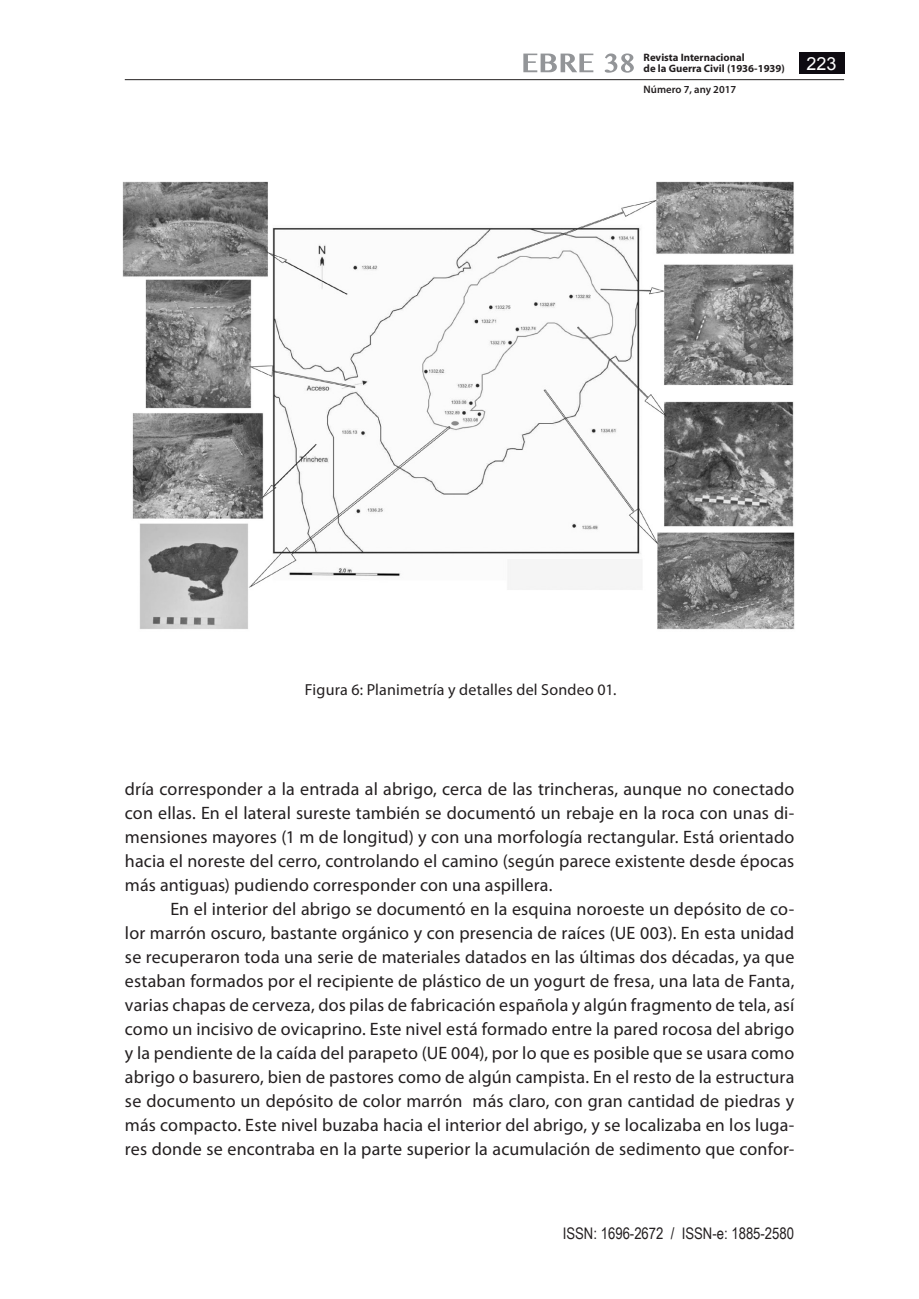
<style>
.page{position:relative;width:919px;height:1299px;background:#fff}
.page>*{position:absolute;margin:0;border:0;box-sizing:border-box;transform-origin:0 0}
.COS_DE_TEXT{font:18px/24px "Myriad Pro";letter-spacing:.01em;color:#231f20;text-align:justify}
.t1{font:18px "Arial";color:#fff}
.COS_DE_FIGURA_FOTOGR{font:16px "Myriad Pro";letter-spacing:.015em;color:#231f20}
.t2{font:16px "Arial Narrow";color:#231f20}
.t3{font:700 10.8px/10.8px "Myriad Pro";color:#231f20}
.t4{font:600 10.8px "Myriad Pro";color:#231f20}
</style>
<div class="page">
<div style="left:798px;top:52px;width:46px;height:22px;background:#0e0b11"></div>
<hr style="left:125px;top:79px;width:719px;height:1px;background:#231f20">
<svg style="left:523px;top:53px;width:110px;height:20px"></svg>
<img style="left:122px;top:181px;width:673px;height:449px">
<p class="t3" style="left:643px;top:52px;width:143px">Revista Internacional<br>de la Guerra Civil (1936-1939)</p>
<p class="t4" style="left:643px;top:83px;width:94px">Número 7, any 2017</p>
<p class="t1" style="left:806px;top:52px;width:32px">223</p>
<p class="COS_DE_FIGURA_FOTOGR" style="left:305px;top:679px;width:313px">Figura 6: Planimetría y detalles del Sondeo 01.</p>
<p class="COS_DE_TEXT" style="left:125px;top:776px;width:671px">dría corresponder a la entrada al abrigo, cerca de las trincheras, aunque no conectado con ellas. En el lateral sureste también se documentó un rebaje en la roca con unas di&shy;mensiones mayores (1 m de longitud) y con una morfología rectangular. Está orientado hacia el noreste del cerro, controlando el camino (según parece existente desde épocas más antiguas) pudiendo corresponder con una aspillera.</p>
<p class="COS_DE_TEXT" style="left:125px;top:896px;width:671px;text-indent:45px">En el interior del abrigo se documentó en la esquina noroeste un depósito de co&shy;lor marrón oscuro, bastante orgánico y con presencia de raíces (UE 003). En esta unidad se recuperaron toda una serie de materiales datados en las últimas dos décadas, ya que estaban formados por el recipiente de plástico de un yogurt de fresa, una lata de Fanta, varias chapas de cerveza, dos pilas de fabricación española y algún fragmento de tela, así como un incisivo de ovicaprino. Este nivel está formado entre la pared rocosa del abrigo y la pendiente de la caída del parapeto (UE 004), por lo que es posible que se usara como abrigo o basurero, bien de pastores como de algún campista. En el resto de la estructura se documento un depósito de color marrón más claro, con gran cantidad de piedras y más compacto. Este nivel buzaba hacia el interior del abrigo, y se localizaba en los luga&shy;res donde se encontraba en la parte superior la acumulación de sedimento que confor-</p>
<p class="t2" style="left:562px;top:1221px;width:233px">ISSN: 1696-2672 / ISSN-e: 1885-2580</p>
</div>
